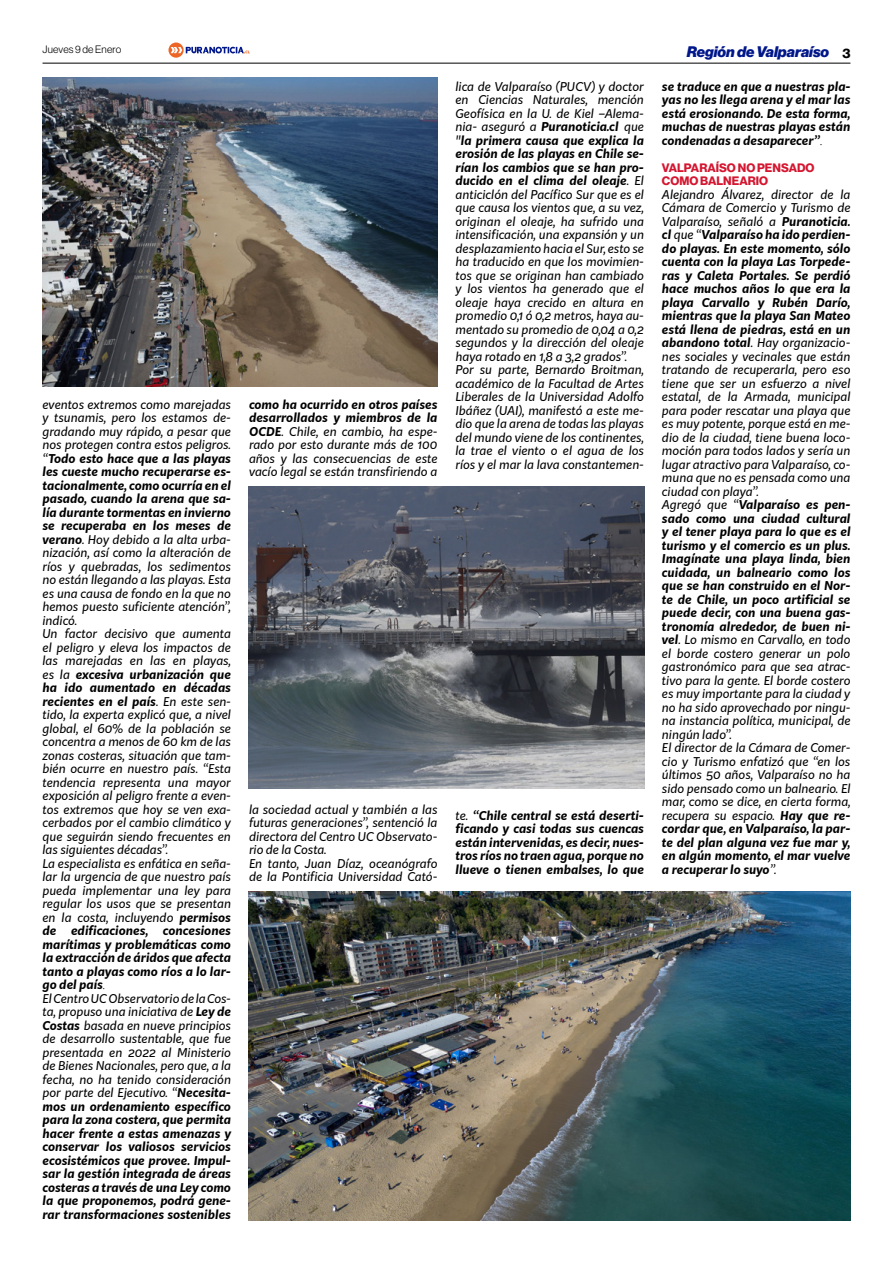
<style>
.page{position:relative;width:893px;height:1263px;background:#fff}
.page>*{position:absolute;margin:0;border:0;box-sizing:border-box;transform-origin:0 0}
.t1{font:italic 900 15px "Neue Haas Display";color:#00178a}
.t2{font:italic 12px/13.5px "Kit Sans";color:#000}
.t3{font:italic 700 12px/13.5px "Kit Sans";color:#000;text-align:justify}
.t4{font:12px/13.5px "N Haas Grotesk DS Pro 75 Bd";color:#d41630}
.t5{font:10.5px "N Haas Grotesk DS Pro 45 Lt";letter-spacing:.02em;color:#000}
.s1{font-weight:700}
.s2{font-family:"Times New Roman"}
.s3{font-weight:400}
.s4{font-family:"N Haas Grotesk DS Pro 75 Bd";font-weight:400;font-style:normal;font-size:13.5px;color:#000}
.s5{font-family:"Times New Roman";font-weight:400}
</style>
<div class="page">
<hr style="left:43px;top:63px;width:807px;height:1px;background:#000">
<svg style="left:168px;top:43px;width:82px;height:15px"></svg>
<img style="left:43px;top:78px;width:395px;height:309px">
<img style="left:249px;top:487px;width:395px;height:302px">
<img style="left:249px;top:891px;width:601px;height:329px">
<p class="t5" style="left:43px;top:44px;width:80px">Jueves 9 de Enero</p>
<p class="t2" style="left:43px;top:397px;width:190px">eventos extremos como marejadas y tsunamis, pero los estamos de&shy;gradando muy rápido, a pesar que nos protegen contra estos peligros. “<span class="s1">Todo esto hace que a las playas les cueste mucho recuperarse es&shy;tacionalmente, como ocurría en el pasado, cuando la arena que sa&shy;lía durante tormentas en invierno se recuperaba en los meses de verano</span>. Hoy debido a la alta urba&shy;nización, así como la alteración de ríos y quebradas, los sedimentos no están llegando a las playas. Esta es una causa de fondo en la que no hemos puesto suficiente atención”, indicó.<br>Un factor decisivo que aumenta el peligro y eleva los impactos de las marejadas en las en playas, es la <span class="s1">excesiva urbanización que ha ido aumentado en décadas recientes en el país</span>. En este sen&shy;tido, la experta explicó que, a nivel global, el 60% de la población se concentra a menos de 60 km de las zonas costeras, situación que tam&shy;bién ocurre en nuestro país. “Esta tendencia representa una mayor exposición al peligro frente a even&shy;tos extremos que hoy se ven exa&shy;cerbados por el cambio climático y que seguirán siendo frecuentes en las siguientes décadas”.<br>La especialista es enfática en seña&shy;lar la urgencia de que nuestro país pueda implementar una ley para regular los usos que se presentan en la costa, incluyendo <span class="s1">permisos de edificaciones, concesiones marítimas y problemáticas como la extracción de áridos que afecta tanto a playas como ríos a lo lar&shy;go del país</span><span class="s2">.<br></span>El Centro UC Observatorio de la Cos&shy;ta, propuso una iniciativa de <span class="s1">Ley de<br>Costas</span> basada en nueve principios de desarrollo sustentable, que fue presentada en 2022 al Ministerio de Bienes Nacionales, pero que, a la fecha, no ha tenido consideración por parte del Ejecutivo. “<span class="s1">Necesita&shy;mos un ordenamiento específico para la zona costera, que permita hacer frente a estas amenazas y conservar los valiosos servicios ecosistémicos que provee. Impul&shy;sar la gestión integrada de áreas costeras a través de una Ley como la que proponemos, podrá gene&shy;rar transformaciones sostenibles</span></p>
<p class="t2" style="left:249px;top:397px;width:190px;text-align:justify"><span class="s1">como ha ocurrido en otros países desarrollados y miembros de la OCDE</span>. Chile, en cambio, ha espe&shy;rado por esto durante más de 100 años y las consecuencias de este vacío legal se están transfiriendo a</p>
<p class="t2" style="left:249px;top:802px;width:190px">la sociedad actual y también a las futuras generaciones”, sentenció la directora del Centro UC Observato&shy;rio de la Costa.<br>En tanto, Juan Díaz, oceanógrafo de la Pontificia Universidad Cató-</p>
<p class="t2" style="left:455px;top:79px;width:190px">lica de Valparaíso (PUCV) y doctor en Ciencias Naturales, mención Geofísica en la U. de Kiel –Alema&shy;nia- aseguró a <span class="s1">Puranoticia.cl</span> que "<span class="s1">la primera causa que explica la erosión de las playas en Chile se&shy;rían los cambios que se han pro&shy;ducido en el clima del oleaje</span>. El anticiclón del Pacífico Sur que es el que causa los vientos que, a su vez, originan el oleaje, ha sufrido una intensificación, una expansión y un desplazamiento hacia el Sur, esto se ha traducido en que los movimien&shy;tos que se originan han cambiado y los vientos ha generado que el oleaje haya crecido en altura en promedio 0,1 ó 0,2 metros, haya au&shy;mentado su promedio de 0,04 a 0,2 segundos y la dirección del oleaje haya rotado en 1,8 a 3,2 grados”.<br>Por su parte, Bernardo Broitman, académico de la Facultad de Artes Liberales de la Universidad Adolfo Ibáñez (UAI), manifestó a este me&shy;dio que la arena de todas las playas del mundo viene de los continentes, la trae el viento o el agua de los ríos y el mar la lava constantemen-</p>
<p class="t3" style="left:455px;top:808px;width:190px"><span class="s3">te.</span> “Chile central se está deserti&shy;ficando y casi todas sus cuencas están intervenidas, es decir, nues&shy;tros ríos no traen agua, porque no llueve o tienen embalses, lo que</p>
<p class="t1" style="left:687px;top:43px;width:165px">Región de Valparaíso <span class="s4">3</span></p>
<p class="t3" style="left:662px;top:79px;width:190px">se traduce en que a nuestras pla&shy;yas no les llega arena y el mar las está erosionando. De esta forma, muchas de nuestras playas están condenadas a desaparecer”<span class="s5">.</span></p>
<p class="t4" style="left:662px;top:161px;width:154px">VALPARAÍSO NO PENSADO<br>COMO BALNEARIO</p>
<p class="t2" style="left:662px;top:187px;width:190px">Alejandro Álvarez, director de la<br>Cámara de Comercio y Turismo de<br>Valparaíso, señaló a <span class="s1">Puranoticia. cl</span> que “<span class="s1">Valparaíso ha ido perdien&shy;do playas. En este momento, sólo cuenta con la playa Las Torpede&shy;ras y Caleta Portales. Se perdió hace muchos años lo que era la playa Carvallo y Rubén Darío, mientras que la playa San Mateo está llena de piedras, está en un abandono total</span>. Hay organizacio&shy;nes sociales y vecinales que están tratando de recuperarla, pero eso tiene que ser un esfuerzo a nivel estatal, de la Armada, municipal para poder rescatar una playa que es muy potente, porque está en me&shy;dio de la ciudad, tiene buena loco&shy;moción para todos lados y sería un lugar atractivo para Valparaíso, co&shy;muna que no es pensada como una ciudad con playa”.<br>Agregó que “<span class="s1">Valparaíso es pen&shy;sado como una ciudad cultural y el tener playa para lo que es el turismo y el comercio es un plus.<br>Imagínate una playa linda, bien cuidada, un balneario como los que se han construido en el Nor&shy;te de Chile, un poco artificial se puede decir, con una buena gas&shy;tronomía alrededor, de buen ni&shy;vel</span>. Lo mismo en Carvallo, en todo el borde costero generar un polo gastronómico para que sea atrac&shy;tivo para la gente. El borde costero es muy importante para la ciudad y no ha sido aprovechado por ningu&shy;na instancia política, municipal, de ningún lado”.<br>El director de la Cámara de Comer&shy;cio y Turismo enfatizó que “en los últimos 50 años, Valparaíso no ha sido pensado como un balneario. El mar, como se dice, en cierta forma, recupera su espacio. <span class="s1">Hay que re&shy;cordar que, en Valparaíso, la par&shy;te del plan alguna vez fue mar y, en algún momento, el mar vuelve a recuperar lo suyo</span>”.</p>
</div>
